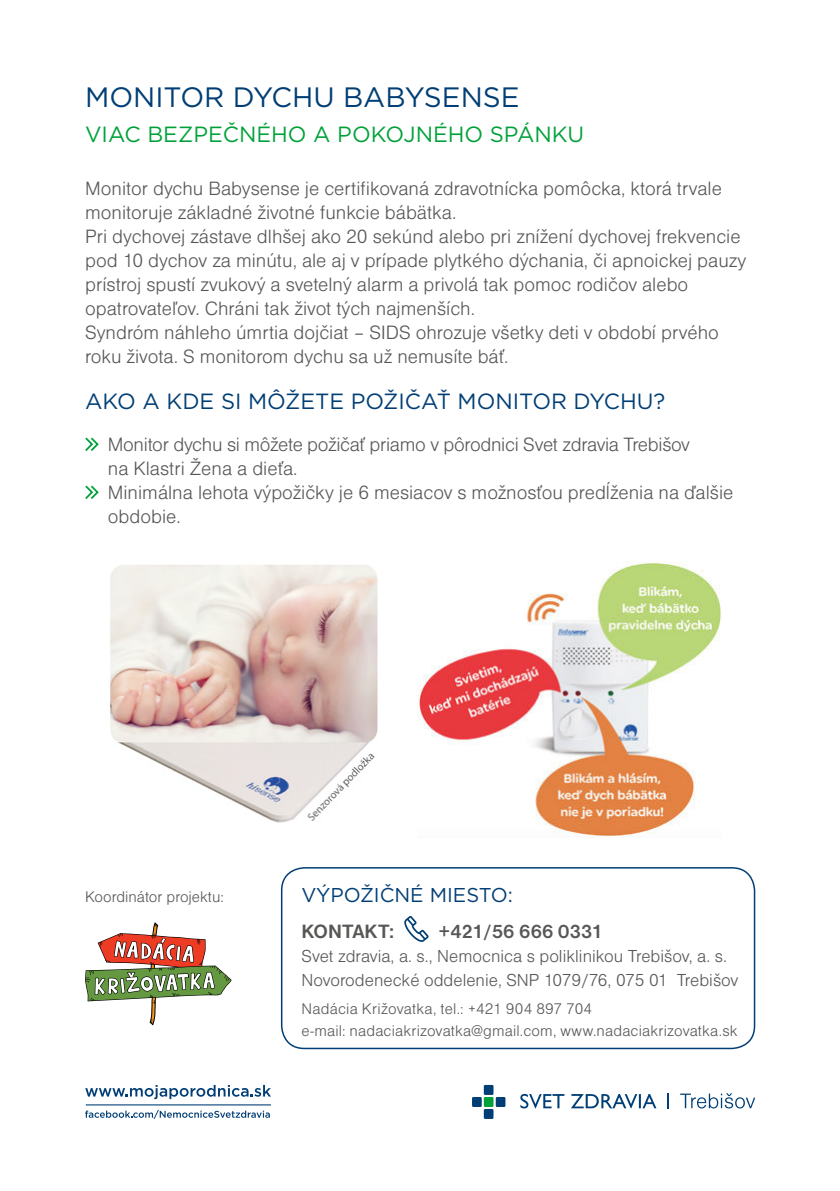
<style>
.page{position:relative;width:840px;height:1191px;background:#fff}
.page>*{position:absolute;margin:0;border:0;box-sizing:border-box;transform-origin:0 0}
.t1{font:28px "Gotham";color:#003e75}
.t2{font:22px "Gotham";color:#003e75}
.t3{font:22px "Gotham";color:#00a13a}
.t4{font:20px/24px "Nimbus Sans DOT Ligh";color:#575756}
.t5{font:20px "Gotham";color:#003e75}
.t6{font:700 20px "Nimbus Sans DOT";letter-spacing:-.015em;color:#575756;scale:.95 1}
.t7{font:700 20px "Nimbus Sans DOT";letter-spacing:-.015em;color:#575756}
.t8{font:18px/24px "Nimbus Sans DOT Ligh";color:#575756}
.t9{font:16px/22px "Nimbus Sans DOT Ligh";letter-spacing:.01em;color:#575756}
</style>
<div class="page">
<img style="left:417px;top:562px;width:304px;height:275px">
<img style="left:110px;top:564px;width:268px;height:259px">
<svg style="left:85px;top:437px;width:14px;height:14px"></svg>
<svg style="left:85px;top:485px;width:14px;height:14px"></svg>
<div style="left:281px;top:867px;width:473px;height:182px;border:2px solid #003e75;border-radius:23px"></div>
<svg style="left:404px;top:916px;width:24px;height:26px"></svg>
<svg style="left:85px;top:1085px;width:186px;height:14px"></svg>
<svg style="left:85px;top:1110px;width:185px;height:9px"></svg>
<hr style="left:86px;top:1104px;width:185px;height:1px;background:#003e75">
<svg style="left:85px;top:922px;width:146px;height:103px"></svg>
<svg style="left:520px;top:1093px;width:136px;height:15px"></svg>
<div style="left:483px;top:1085px;width:10px;height:10px;background:#003e75"></div>
<div style="left:483px;top:1097px;width:10px;height:10px;background:#00a13a"></div>
<div style="left:495px;top:1097px;width:10px;height:10px;background:#003e75"></div>
<div style="left:472px;top:1097px;width:9px;height:10px;background:#003e75"></div>
<div style="left:483px;top:1109px;width:10px;height:10px;background:#003e75"></div>
<svg style="left:680px;top:1093px;width:74px;height:15px"></svg>
<h1 class="t1" style="left:85px;top:82px;width:435px">MONITOR DYCHU BABYSENSE</h1>
<p class="t3" style="left:85px;top:122px;width:500px">VIAC BEZPEČNÉHO A POKOJNÉHO SPÁNKU</p>
<p class="t4" style="left:85px;top:176px;width:662px">Monitor dychu Babysense je certifikovaná zdravotnícka pomôcka, ktorá trvale monitoruje základné životné funkcie bábätka.<br>Pri dychovej zástave dlhšej ako 20 sekúnd alebo pri znížení dychovej frekvencie pod 10 dychov za minútu, ale aj v prípade plytkého dýchania, či apnoickej pauzy prístroj spustí zvukový a svetelný alarm a privolá tak pomoc rodičov alebo opatrovateľov. Chráni tak život tých najmenších.<br>Syndróm náhleho úmrtia dojčiat – SIDS ohrozuje všetky deti v období prvého roku života. S monitorom dychu sa už nemusíte báť.</p>
<p class="t2" style="left:85px;top:389px;width:581px">AKO A KDE SI MÔŽETE POŽIČAŤ MONITOR DYCHU?</p>
<p class="t4" style="left:108px;top:432px;width:626px">Monitor dychu si môžete požičať priamo v pôrodnici Svet zdravia Trebišov<br>na Klastri Žena a dieťa.<br>Minimálna lehota výpožičky je 6 mesiacov s možnosťou predĺženia na ďalšie obdobie.</p>
<p class="t9" style="left:85px;top:885px;width:140px">Koordinátor projektu:</p>
<p class="t5" style="left:301px;top:884px;width:213px">VÝPOŽIČNÉ MIESTO:</p>
<p class="t7" style="left:301px;top:923px;width:94px">KONTAKT:</p>
<p class="t6" style="left:438px;top:923px;width:174px">+421/56 666 0331</p>
<p class="t8" style="left:301px;top:943px;width:438px">Svet zdravia, a. s., Nemocnica s poliklinikou Trebišov, a. s.<br>Novorodenecké oddelenie, SNP 1079/76, 075 01 Trebišov</p>
<p class="t9" style="left:301px;top:997px;width:437px">Nadácia Križovatka, tel.: +421 904 897 704<br>e-mail: nadaciakrizovatka@gmail.com, www.nadaciakrizovatka.sk</p>
</div>
